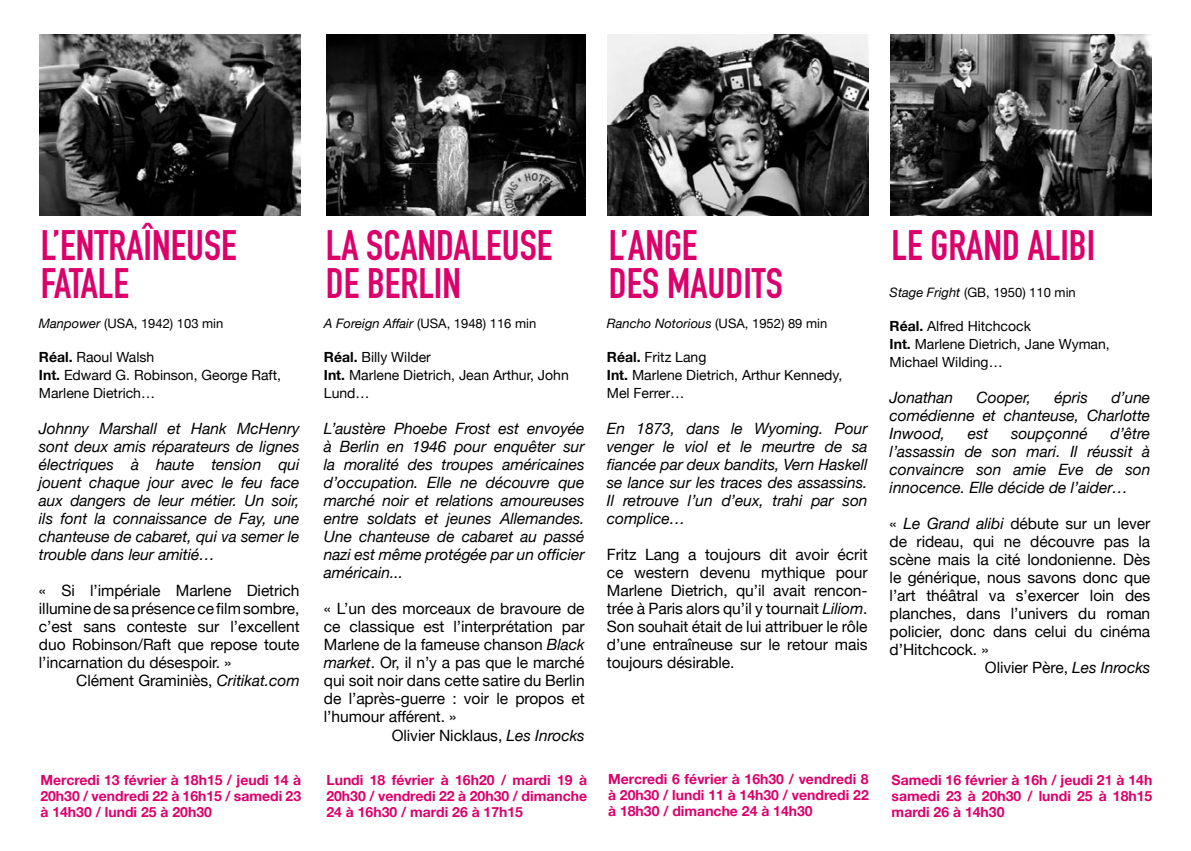
<style>
.page{position:relative;width:1191px;height:851px;background:#fff}
.page>*{position:absolute;margin:0;border:0;box-sizing:border-box;transform-origin:0 0}
.t1{font:42px/38px "DIN Engschrift";color:#dc006b}
.t2{font:15.6px/18px "Helvetica Neue";letter-spacing:-.005em;color:#000;text-align:justify}
.t3{font:italic 15.6px/18px "Helvetica Neue";letter-spacing:-.005em;color:#000;text-align:justify}
.t4{font:700 14px/16px "Helvetica Neue";color:#dc006b;text-align:justify}
.t5{font:14px/18px "Helvetica Neue";color:#000}
.t6{font:13px "Helvetica Neue";color:#000}
.t7{font:italic 13px "Helvetica Neue";color:#000}
.s1{font-style:italic}
.s2{font-style:normal}
.s3{font-weight:700}
</style>
<div class="page">
<img style="left:40px;top:34px;width:260px;height:181px">
<img style="left:326px;top:34px;width:259px;height:181px">
<img style="left:607px;top:34px;width:261px;height:181px">
<img style="left:890px;top:34px;width:261px;height:181px">
<h1 class="t1" style="left:41px;top:226px;width:197px">L’ENTRAÎNEUSE<br>FATALE</h1>
<h1 class="t1" style="left:326px;top:226px;width:228px">LA SCANDALEUSE<br>DE BERLIN</h1>
<h1 class="t1" style="left:609px;top:226px;width:173px">L’ANGE<br>DES MAUDITS</h1>
<h1 class="t1" style="left:891px;top:226px;width:205px">LE GRAND ALIBI</h1>
<p class="t6" style="left:39px;top:316px;width:186px"><span class="s1">Manpower</span> (USA, 1942) 103 min</p>
<p class="t6" style="left:324px;top:316px;width:214px"><span class="s1">A Foreign Affair</span> (USA, 1948) 116 min</p>
<p class="t7" style="left:607px;top:316px;width:222px">Rancho Notorious <span class="s2">(USA, 1952) 89 min</span></p>
<p class="t6" style="left:889px;top:284px;width:188px"><span class="s1">Stage Fright</span> (GB, 1950) 110 min</p>
<p class="t5" style="left:889px;top:317px;width:222px"><span class="s3">Réal.</span> Alfred Hitchcock<br><span class="s3">Int.</span> Marlene Dietrich, Jane Wyman,<br>Michael Wilding…</p>
<p class="t3" style="left:889px;top:388px;width:65px">Jonathan</p>
<p class="t3" style="left:976px;top:388px;width:56px">Cooper,</p>
<p class="t3" style="left:1054px;top:388px;width:35px">épris</p>
<p class="t5" style="left:39px;top:348px;width:244px"><span class="s3">Réal.</span> Raoul Walsh<br><span class="s3">Int.</span> Edward G. Robinson, George Raft,<br>Marlene Dietrich…</p>
<p class="t3" style="left:39px;top:419px;width:262px">Johnny Marshall et Hank McHenry sont deux amis réparateurs de lignes électriques à haute tension qui jouent chaque jour avec le feu face aux dangers de leur métier. Un soir, ils font la connaissance de Fay, une chanteuse de cabaret, qui va semer le trouble dans leur amitié…</p>
<p class="t2" style="left:39px;top:581px;width:262px">« Si l’impériale Marlene Dietrich illumine de sa présence ce film sombre, c’est sans conteste sur l’excellent duo Robinson/Raft que repose toute l’incarnation du désespoir. »</p>
<p class="t2" style="left:76px;top:671px;width:225px">Clément Graminiès, <span class="s1">Critikat.com</span></p>
<p class="t5" style="left:324px;top:348px;width:246px"><span class="s3">Réal.</span> Billy Wilder<br><span class="s3">Int.</span> Marlene Dietrich, Jean Arthur, John<br>Lund…</p>
<p class="t3" style="left:324px;top:419px;width:262px">L’austère Phoebe Frost est envoyée à Berlin en 1946 pour enquêter sur la moralité des troupes américaines d’occupation. Elle ne découvre que marché noir et relations amoureuses entre soldats et jeunes Allemandes.<br>Une chanteuse de cabaret au passé nazi est même protégée par un officier américain...</p>
<p class="t2" style="left:324px;top:599px;width:262px">« L’un des morceaux de bravoure de</p>
<p class="t2" style="left:324px;top:617px;width:262px">ce classique est l’interprétation par</p>
<p class="t2" style="left:324px;top:635px;width:262px">Marlene de la fameuse chanson <span class="s1">Black</span></p>
<p class="t2" style="left:324px;top:653px;width:262px"><span class="s1">market</span>. Or, il n’y a pas que le marché</p>
<p class="t2" style="left:324px;top:671px;width:262px">qui soit noir dans cette satire du Berlin</p>
<p class="t2" style="left:324px;top:689px;width:262px">de l’après-guerre : voir le propos et</p>
<p class="t2" style="left:324px;top:707px;width:134px">l’humour afférent. »</p>
<p class="t2" style="left:392px;top:725px;width:194px">Olivier Nicklaus, <span class="s1">Les Inrocks</span></p>
<p class="t5" style="left:607px;top:348px;width:237px"><span class="s3">Réal.</span> Fritz Lang<br><span class="s3">Int.</span> Marlene Dietrich, Arthur Kennedy,<br>Mel Ferrer…</p>
<p class="t3" style="left:607px;top:419px;width:262px">En 1873, dans le Wyoming. Pour venger le viol et le meurtre de sa fiancée par deux bandits, Vern Haskell se lance sur les traces des assassins.<br>Il retrouve l’un d’eux, trahi par son complice…</p>
<p class="t2" style="left:607px;top:545px;width:262px">Fritz Lang a toujours dit avoir écrit ce western devenu mythique pour Marlene Dietrich, qu’il avait rencon&shy;trée à Paris alors qu’il y tournait <span class="s1">Liliom</span>.<br>Son souhait était de lui attribuer le rôle d’une entraîneuse sur le retour mais toujours désirable.</p>
<p class="t3" style="left:889px;top:388px;width:262px;text-indent:222px">d’une comédienne et chanteuse, Charlotte Inwood,</p>
<p class="t3" style="left:889px;top:424px;width:262px;text-indent:221px">d’être l’assassin de son mari. Il réussit à convaincre son amie Eve de son innocence. Elle décide de l’aider…</p>
<p class="t2" style="left:889px;top:514px;width:262px">« <span class="s1">Le Grand alibi</span> débute sur un lever</p>
<p class="t2" style="left:889px;top:532px;width:262px">de rideau, qui ne découvre pas la</p>
<p class="t2" style="left:889px;top:550px;width:262px">scène mais la cité londonienne. Dès</p>
<p class="t2" style="left:889px;top:568px;width:262px">le générique, nous savons donc que</p>
<p class="t2" style="left:889px;top:586px;width:262px">l’art théâtral va s’exercer loin des</p>
<p class="t2" style="left:889px;top:604px;width:262px">planches, dans l’univers du roman</p>
<p class="t2" style="left:889px;top:622px;width:262px">policier, donc dans celui du cinéma</p>
<p class="t2" style="left:889px;top:640px;width:100px">d’Hitchcock. »</p>
<p class="t2" style="left:985px;top:658px;width:167px">Olivier Père, <span class="s1">Les Inrocks</span></p>
<p class="t3" style="left:967px;top:424px;width:22px">est</p>
<p class="t3" style="left:1011px;top:424px;width:78px">soupçonné</p>
<p class="t4" style="left:326px;top:771px;width:262px">Lundi 18 février à 16h20 / mardi 19 à 20h30 / vendredi 22 à 20h30 / dimanche 24 à 16h30 / mardi 26 à 17h15</p>
<p class="t4" style="left:608px;top:770px;width:262px">Mercredi 6 février à 16h30 / vendredi 8 à 20h30 / lundi 11 à 14h30 / vendredi 22 à 18h30 / dimanche 24 à 14h30</p>
<p class="t4" style="left:40px;top:771px;width:262px">Mercredi 13 février à 18h15 / jeudi 14 à 20h30 / vendredi 22 à 16h15 / samedi 23 à 14h30 / lundi 25 à 20h30</p>
<p class="t4" style="left:891px;top:771px;width:262px">Samedi 16 février à 16h / jeudi 21 à 14h samedi 23 à 20h30 / lundi 25 à 18h15 mardi 26 à 14h30</p>
</div>
